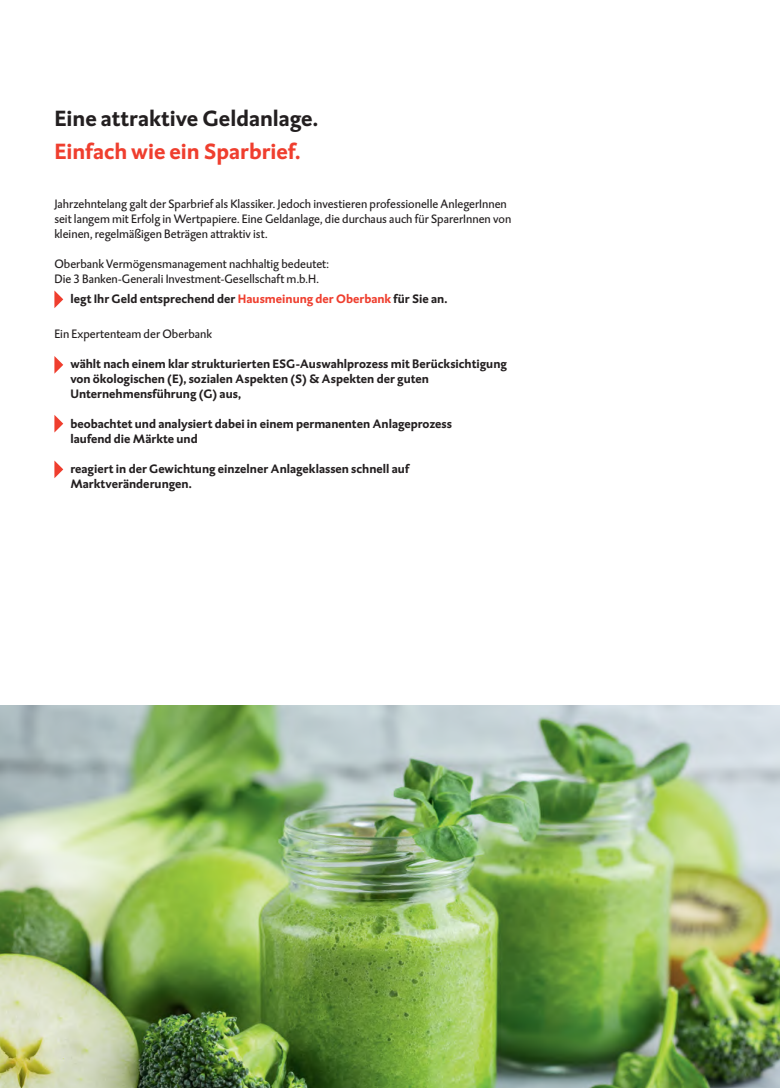
<style>
.page{position:relative;width:780px;height:1088px;background:#fff}
.page>*{position:absolute;margin:0;border:0;box-sizing:border-box;transform-origin:0 0}
.t1{font:700 22.5px "DTL Caspari T";color:#231f20}
.t2{font:700 22.5px "DTL Caspari T";color:#ef3e2e}
.t3{font:700 12.5px/15px "DTL Caspari T";color:#231f20}
.t4{font:12.5px/15px "DTL Caspari T";color:#231f20}
.s1{color:#ef3e2e}
</style>
<div class="page">
<img style="left:0;top:705px;width:780px;height:383px">
<svg style="left:54px;top:290px;width:9px;height:18px"></svg>
<svg style="left:54px;top:356px;width:9px;height:18px"></svg>
<svg style="left:54px;top:415px;width:9px;height:17px"></svg>
<svg style="left:54px;top:460px;width:9px;height:18px"></svg>
<h1 class="t1" style="left:54px;top:104px;width:265px">Eine attraktive Geldanlage.</h1>
<h1 class="t2" style="left:54px;top:136px;width:247px">Einfach wie ein Sparbrief.</h1>
<p class="t4" style="left:54px;top:197px;width:458px">Jahrzehntelang galt der Sparbrief als Klassiker. Jedoch investieren professionelle AnlegerInnen seit langem mit Erfolg in Wertpapiere. Eine Geldanlage, die durchaus auch für SparerInnen von kleinen, regelmäßigen Beträgen attraktiv ist.</p>
<p class="t4" style="left:54px;top:257px;width:276px">Oberbank Vermögensmanagement nachhaltig bedeutet:<br>Die 3 Banken-Generali Investment-Gesellschaft m.b.H.</p>
<p class="t3" style="left:70px;top:291px;width:378px">legt Ihr Geld entsprechend der <span class="s1">Hausmeinung der Oberbank</span> für Sie an.</p>
<p class="t4" style="left:54px;top:327px;width:159px">Ein Expertenteam der Oberbank</p>
<p class="t3" style="left:70px;top:356px;width:438px">wählt nach einem klar strukturierten ESG-Auswahlprozess mit Berücksichtigung von ökologischen (E), sozialen Aspekten (S) &amp; Aspekten der guten<br>Unternehmensführung (G) aus,</p>
<p class="t3" style="left:70px;top:416px;width:383px">beobachtet und analysiert dabei in einem permanenten Anlageprozess laufend die Märkte und</p>
<p class="t3" style="left:70px;top:461px;width:340px">reagiert in der Gewichtung einzelner Anlageklassen schnell auf<br>Marktveränderungen.</p>
</div>
